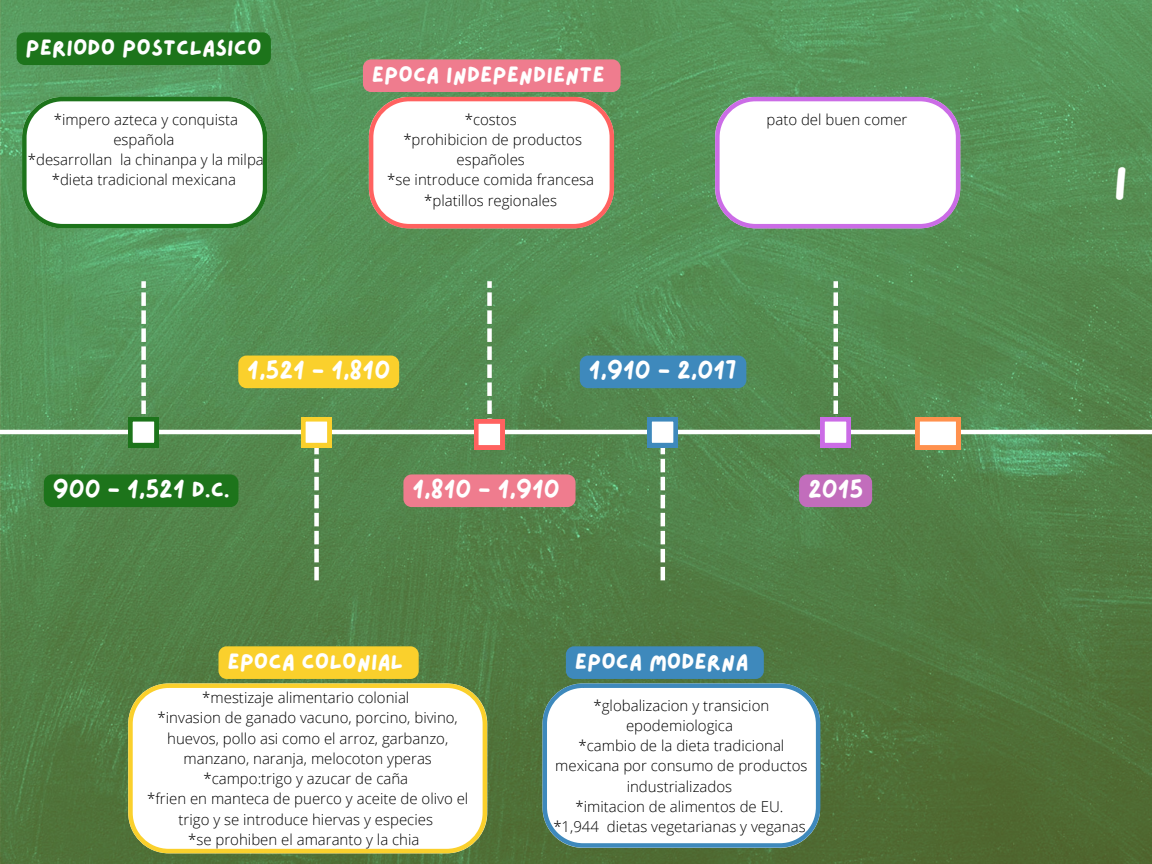
<style>
.page{position:relative;width:1152px;height:864px;background:#fff}
.page>*{position:absolute;margin:0;border:0;box-sizing:border-box;transform-origin:0 0}
.t1{font:47.7px "Lazydog";color:#fff}
.t2{font:22.5px "Lazydog";color:#fff}
.t3{font:300 15px/20.2px "Open Sans";color:#000;text-align:center}
</style>
<div class="page">
<img style="left:0;top:0;width:1152px;height:864px">
<hr style="left:0;top:430px;width:1152px;height:4px;background:#fff">
<svg style="left:22px;top:97px;width:245px;height:131px"></svg>
<svg style="left:128px;top:683px;width:359px;height:170px"></svg>
<svg style="left:369px;top:97px;width:245px;height:131px"></svg>
<svg style="left:715px;top:97px;width:245px;height:131px"></svg>
<svg style="left:543px;top:683px;width:277px;height:165px"></svg>
<svg style="left:128px;top:281px;width:31px;height:166px;background:#6fa673"></svg>
<div style="left:17px;top:32px;width:254px;height:33px;background:#1d741b;border-radius:8px"></div>
<div style="left:363px;top:59px;width:258px;height:33px;background:#ef7c8e;border-radius:8px"></div>
<div style="left:219px;top:646px;width:200px;height:33px;background:#fad02c;border-radius:8px"></div>
<div style="left:566px;top:646px;width:198px;height:33px;background:#3e89bc;border-radius:8px"></div>
<div style="left:44px;top:474px;width:194px;height:33px;background:#1d741b;border-radius:8px"></div>
<div style="left:238px;top:356px;width:161px;height:32px;background:#fad02c;border-radius:8px"></div>
<div style="left:403px;top:474px;width:173px;height:33px;background:#ef7c8e;border-radius:8px"></div>
<div style="left:799px;top:474px;width:73px;height:33px;background:#c26dbc;border-radius:8px"></div>
<div style="left:580px;top:356px;width:166px;height:32px;background:#3e89bc;border-radius:8px"></div>
<svg style="left:301px;top:417px;width:31px;height:163px;background:#82a268"></svg>
<div style="left:474px;top:419px;width:31px;height:30px;background:#ff6260"></div>
<svg style="left:474px;top:281px;width:30px;height:169px;background:#839d73"></svg>
<svg style="left:647px;top:417px;width:31px;height:163px"></svg>
<svg style="left:820px;top:281px;width:31px;height:166px"></svg>
<div style="left:915px;top:417px;width:46px;height:32px;background:#ff914d"></div>
<svg style="left:915px;top:421px;width:45px;height:29px"></svg>
<p class="t2" style="left:26px;top:37px;width:237px">PERIODO POSTCLASICO</p>
<p class="t3" style="left:54px;top:109px;width:186px">*impero azteca y conquista española</p>
<p class="t3" style="left:28px;top:149px;width:238px">*desarrollan la chinanpa y la milpa</p>
<p class="t3" style="left:52px;top:169px;width:186px">*dieta tradicional mexicana</p>
<p class="t2" style="left:372px;top:64px;width:234px">EPOCA INDEPENDIENTE</p>
<p class="t3" style="left:465px;top:109px;width:53px">*costos</p>
<p class="t3" style="left:403px;top:129px;width:180px">*prohibicion de productos españoles</p>
<p class="t3" style="left:387px;top:169px;width:208px">*se introduce comida francesa</p>
<p class="t3" style="left:424px;top:190px;width:134px">*platillos regionales</p>
<p class="t3" style="left:767px;top:109px;width:142px">pato del buen comer</p>
<p class="t2" style="left:247px;top:360px;width:145px">1,521 - 1,810</p>
<p class="t2" style="left:589px;top:360px;width:149px">1,910 - 2,017</p>
<p class="t2" style="left:53px;top:479px;width:179px">900 - 1,521 D.C.</p>
<p class="t2" style="left:412px;top:479px;width:149px">1,810 - 1,910</p>
<p class="t2" style="left:808px;top:479px;width:57px">2015</p>
<p class="t2" style="left:227px;top:651px;width:177px">EPOCA COLONIAL</p>
<p class="t3" style="left:202px;top:687px;width:209px">*mestizaje alimentario colonial</p>
<p class="t3" style="left:158px;top:707px;width:302px">*invasion de ganado vacuno, porcino, bivino, huevos, pollo asi como el arroz, garbanzo, manzano, naranja, melocoton yperas</p>
<p class="t3" style="left:203px;top:768px;width:206px">*campo:trigo y azucar de caña</p>
<p class="t3" style="left:147px;top:788px;width:323px">*frien en manteca de puerco y aceite de olivo el trigo y se introduce hiervas y especies</p>
<p class="t3" style="left:188px;top:829px;width:233px">*se prohiben el amaranto y la chia</p>
<p class="t2" style="left:575px;top:651px;width:175px">EPOCA MODERNA</p>
<p class="t3" style="left:594px;top:695px;width:177px">*globalizacion y transicion epodemiologica</p>
<p class="t3" style="left:555px;top:735px;width:254px">*cambio de la dieta tradicional mexicana por consumo de productos industrializados</p>
<p class="t3" style="left:576px;top:796px;width:209px">*imitacion de alimentos de EU.</p>
<p class="t3" style="left:553px;top:816px;width:254px">*1,944 dietas vegetarianas y veganas</p>
<p class="t1" style="left:1114px;top:160px;width:16px">I</p>
</div>
